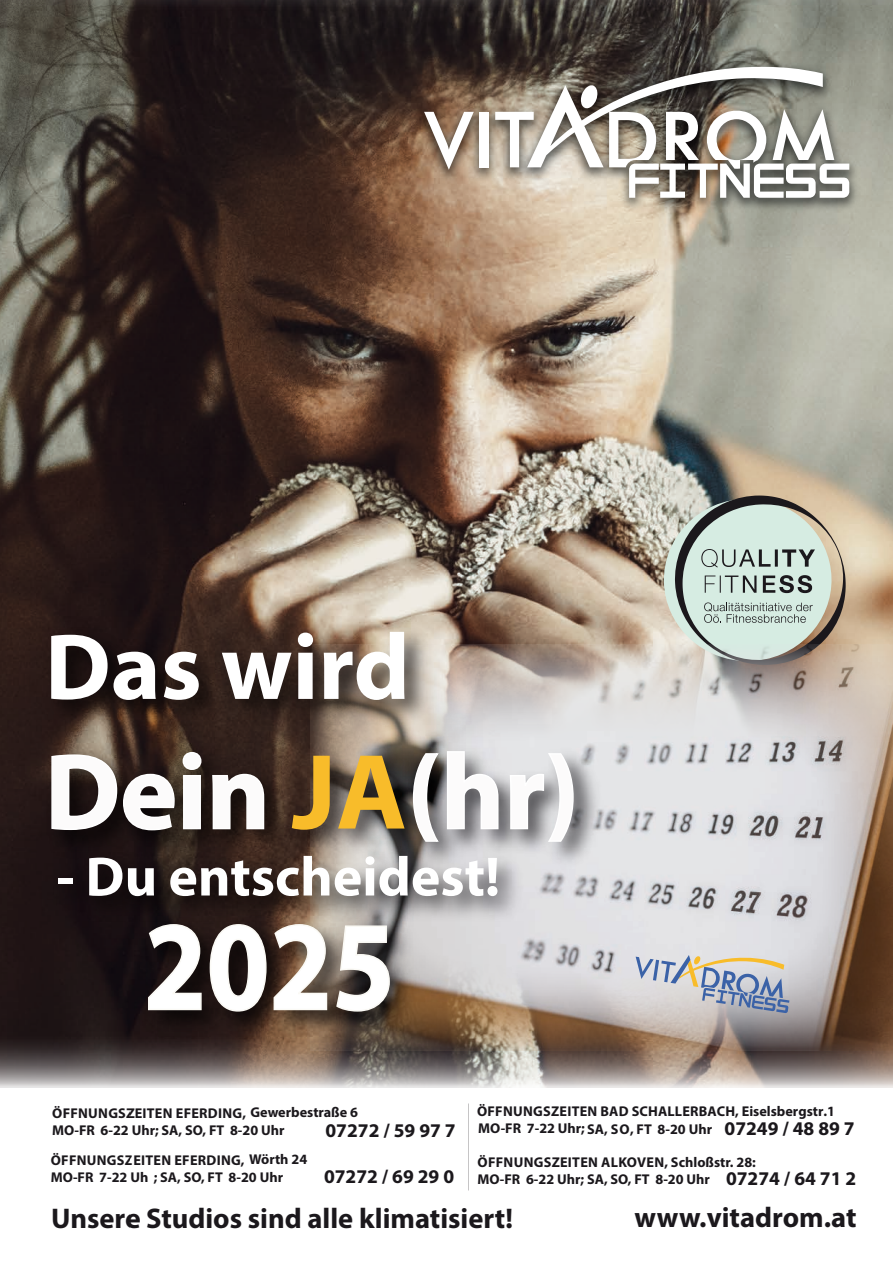
<style>
.page{position:relative;width:893px;height:1263px;background:#fff}
.page>*{position:absolute;margin:0;border:0;box-sizing:border-box;transform-origin:0 0}
.t1{font:700 128.1px "Myriad Pro";color:#fff;scale:.88 1}
.t2{font:700 108px "Myriad Pro";color:#fcfbfb}
.t3{font:700 94.5px "Myriad Pro";color:#fff}
.t4{font:700 55.8px "Myriad Pro";color:#fff}
.t5{font:700 28.5px "Myriad Pro";color:#1b181c}
.t6{font:700 19.5px "Myriad Pro";color:#1b181c}
.t7{font:700 14.25px/17.1px "Myriad Pro";letter-spacing:.01em;color:#1b181c}
.s1{color:#f8bc2a}
.s2{font-size:19.5px}
</style>
<div class="page">
<img style="left:0;top:0;width:893px;height:1087px">
<svg style="left:652px;top:495px;width:194px;height:150px;background:#b8c1b6"></svg>
<img style="left:410px;top:56px;width:455px;height:161px">
<div style="left:479px;top:112px;width:9px;height:55px;background:#fff"></div>
<svg style="left:424px;top:112px;width:50px;height:58px"></svg>
<svg style="left:495px;top:65px;width:354px;height:133px"></svg>
<img style="left:429px;top:645px;width:464px;height:405px">
<svg style="left:636px;top:946px;width:153px;height:67px;background:#bfc2c7"></svg>
<img style="left:32px;top:607px;width:581px;height:336px">
<svg style="left:50px;top:754px;width:125px;height:77px;background:#3d3330"></svg>
<svg style="left:182px;top:751px;width:20px;height:79px;background:#5b5249"></svg>
<svg style="left:211px;top:773px;width:54px;height:57px;background:#403632"></svg>
<svg style="left:412px;top:752px;width:28px;height:90px;background:#5e5956"></svg>
<svg style="left:446px;top:750px;width:53px;height:80px;background:#abaaad"></svg>
<svg style="left:509px;top:752px;width:65px;height:91px;background:#bbbbbd"></svg>
<img style="left:130px;top:889px;width:299px;height:199px">
<svg style="left:147px;top:923px;width:55px;height:88px;background:#2f2727"></svg>
<svg style="left:209px;top:923px;width:119px;height:89px;background:#51423a"></svg>
<svg style="left:335px;top:925px;width:56px;height:87px;background:#645f5b"></svg>
<p class="t3" style="left:45px;top:605px;width:366px">Das wird</p>
<p class="t2" style="left:45px;top:722px;width:536px">Dein <span class="s1">JA</span>(hr)</p>
<p class="t4" style="left:56px;top:840px;width:445px">- Du entscheidest!</p>
<p class="t1" style="left:144px;top:883px;width:287px">2025</p>
<p class="t7" style="left:52px;top:1104px;width:307px">ÖFFNUNGSZEITEN EFERDING, Gewerbestraße 6<br>MO-FR 6-22 Uhr; SA, SO, FT 8-20 Uhr</p>
<p class="t7" style="left:477px;top:1102px;width:379px;line-height:17.7px">ÖFFNUNGSZEITEN BAD SCHALLERBACH, Eiselsbergstr.1<br>MO-FR 7-22 Uhr; SA, SO, FT 8-20 Uhr <span class="s2">07249 / 48 89 7</span></p>
<p class="t6" style="left:325px;top:1118px;width:132px">07272 / 59 97 7</p>
<p class="t7" style="left:51px;top:1151px;width:258px">ÖFFNUNGSZEITEN EFERDING, Wörth 24<br>MO-FR 7-22 Uh ; SA, SO, FT 8-20 Uhr</p>
<p class="t6" style="left:324px;top:1164px;width:132px">07272 / 69 29 0</p>
<p class="t7" style="left:477px;top:1153px;width:380px">ÖFFNUNGSZEITEN ALKOVEN, Schloßstr. 28:<br>MO-FR 6-22 Uhr; SA, SO, FT 8-20 Uhr <span class="s2">07274 / 64 71 2</span></p>
<p class="t5" style="left:51px;top:1200px;width:463px">Unsere Studios sind alle klimatisiert!</p>
<p class="t5" style="left:635px;top:1199px;width:223px">www.vitadrom.at</p>
</div>
